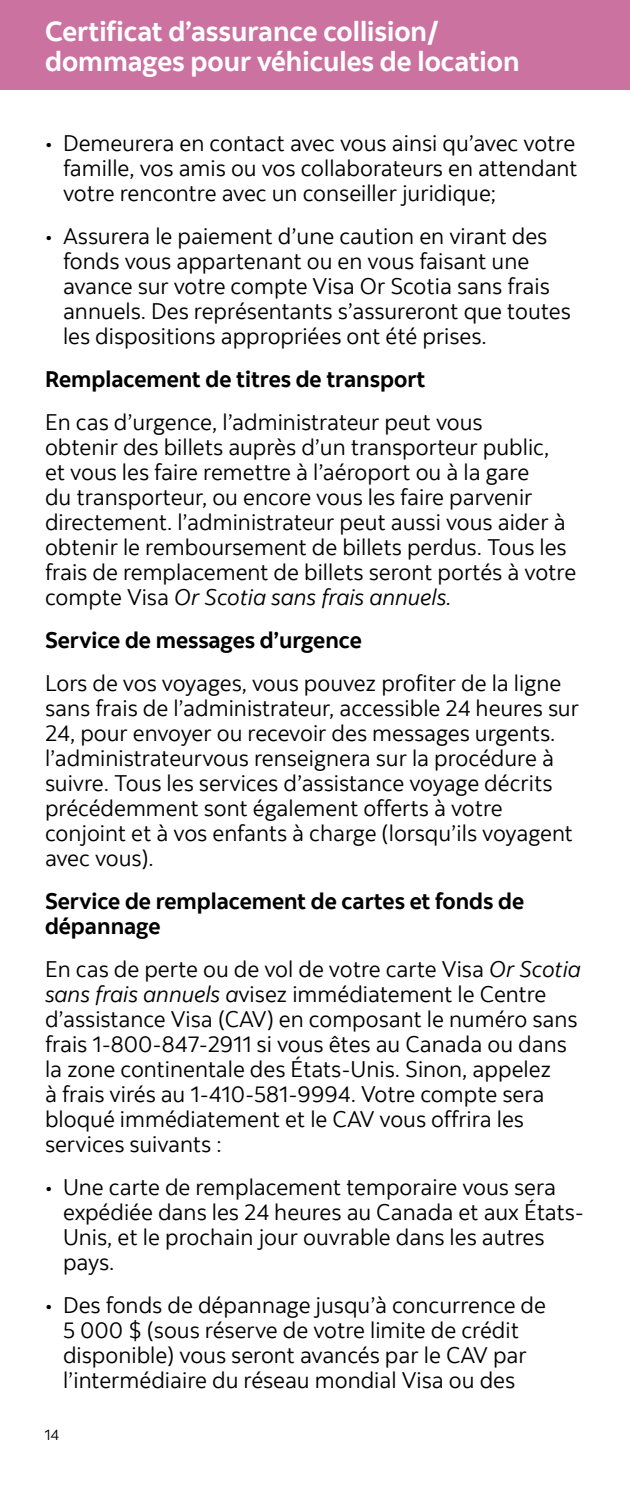
<style>
.page{position:relative;width:630px;height:1485px;background:#fff}
.page>*{position:absolute;margin:0;border:0;box-sizing:border-box;transform-origin:0 0}
.t1{font:700 27.5px/30px "Scotia";color:#fff}
.t2{font:22.5px/25px "Scotia";color:#000}
.t3{font:700 22.5px/25px "Scotia";color:#000}
.t4{font:15px "Scotia";color:#000}
.s1{font-style:italic}
</style>
<div class="page">
<div style="left:0;top:0;width:630px;height:90px;background:#cb72a0"></div>
<p class="t1" style="left:45px;top:16px;width:476px">Certificat d’assurance collision/ dommages pour véhicules de location</p>
<p class="t2" style="left:63px;top:131px;width:516px;text-align:justify;text-indent:-18px">• Demeurera en contact avec vous ainsi qu’avec votre famille, vos amis ou vos collaborateurs en attendant votre rencontre avec un conseiller juridique;</p>
<p class="t2" style="left:63px;top:224px;width:509px;text-indent:-18px">• Assurera le paiement d’une caution en virant des fonds vous appartenant ou en vous faisant une avance sur votre compte Visa Or Scotia sans frais annuels. Des représentants s’assureront que toutes les dispositions appropriées ont été prises.</p>
<p class="t3" style="left:45px;top:367px;width:382px">Remplacement de titres de transport</p>
<p class="t2" style="left:45px;top:410px;width:533px">En cas d’urgence, l’administrateur peut vous<br>obtenir des billets auprès d’un transporteur public,<br>et vous les faire remettre à l’aéroport ou à la gare<br>du transporteur, ou encore vous les faire parvenir directement. l’administrateur peut aussi vous aider à obtenir le remboursement de billets perdus. Tous les frais de remplacement de billets seront portés à votre compte Visa <span class="s1">Or Scotia sans frais annuels.</span></p>
<p class="t3" style="left:45px;top:628px;width:318px">Service de messages d’urgence</p>
<p class="t2" style="left:45px;top:671px;width:535px">Lors de vos voyages, vous pouvez profiter de la ligne sans frais de l’administrateur, accessible 24 heures sur 24, pour envoyer ou recevoir des messages urgents. l’administrateurvous renseignera sur la procédure à suivre. Tous les services d’assistance voyage décrits précédemment sont également offerts à votre conjoint et à vos enfants à charge (lorsqu’ils voyagent avec vous).</p>
<p class="t3" style="left:45px;top:889px;width:481px">Service de remplacement de cartes et fonds de dépannage</p>
<p class="t2" style="left:45px;top:957px;width:537px">En cas de perte ou de vol de votre carte Visa <span class="s1">Or Scotia sans frais annuels a</span>visez immédiatement le Centre d’assistance Visa (CAV) en composant le numéro sans frais 1-800-847-2911 si vous êtes au Canada ou dans la zone continentale des États-Unis. Sinon, appelez<br>à frais virés au 1-410-581-9994. Votre compte sera bloqué immédiatement et le CAV vous offrira les services suivants :</p>
<p class="t2" style="left:63px;top:1175px;width:523px;text-indent:-18px">• Une carte de remplacement temporaire vous sera expédiée dans les 24 heures au Canada et aux États-Unis, et le prochain jour ouvrable dans les autres pays.</p>
<p class="t2" style="left:45px;top:1293px;width:503px;text-align:center">• Des fonds de dépannage jusqu’à concurrence de 5 000 $ (sous réserve de votre limite de crédit disponible) vous seront avancés par le CAV par l’intermédiaire du réseau mondial Visa ou des</p>
<p class="t4" style="left:44px;top:1425px;width:16px">14</p>
</div>
